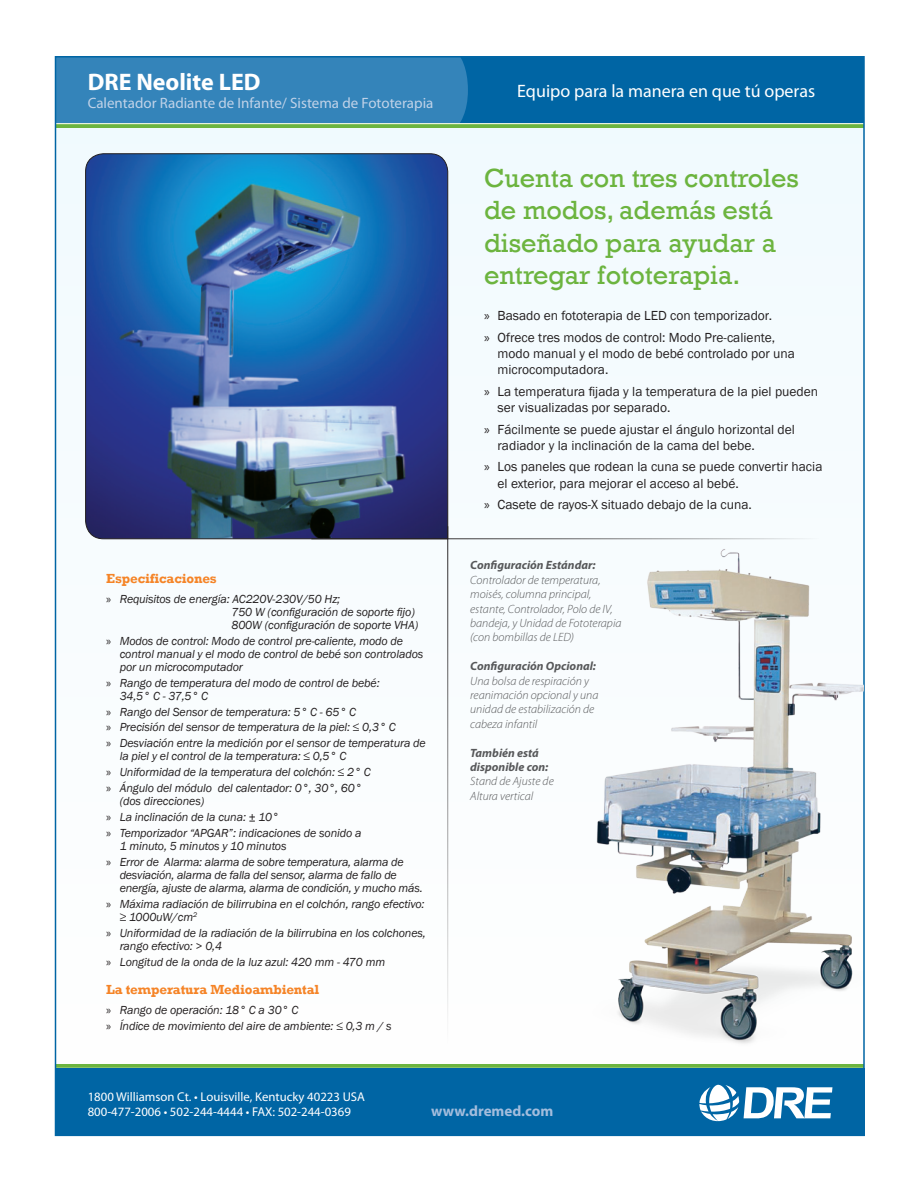
<style>
.page{position:relative;width:918px;height:1188px;background:#fff}
.page>*{position:absolute;margin:0;border:0;box-sizing:border-box;transform-origin:0 0}
.t1{font:27px/32.4px "Rockwell";color:#6cb43f}
.t2{font:700 24px "Myriad Pro";color:#fff}
.t3{font:18px "Myriad Pro";color:#fff}
.t4{font:15px "Myriad Pro";color:#c0d2e8}
.t5{font:700 15px "Myriad Pro";color:#a3bddd}
.t6{font:13.5px/16.2px "Franklin Gothic";color:#231f20}
.t7{font:700 13.5px "Rockwell";letter-spacing:-.01em;color:#f58427}
.t8{font:12.75px/15.3px "Myriad Pro";color:#fff}
.t9{font:italic 12px/13.2px "Franklin Gothic";letter-spacing:-.01em;color:#231f20}
.t10{font:italic 300 12px/14.4px "Myriad Pro";color:#57585a}
.t11{font:italic 700 12px "Myriad Pro";color:#57585a}
.s1{font-family:"Myriad Pro";font-style:normal}
.s2{font-family:"Myriad Pro"}
.s3{font-weight:700}
</style>
<div class="page">
<div style="left:55px;top:117px;width:809px;height:954px;background:#f8fcfe"></div>
<div style="left:468px;top:59px;width:394px;height:64px;background:#0065a4"></div>
<div style="left:58px;top:59px;width:410px;height:64px;background:#3484ba"></div>
<svg style="left:58px;top:124px;width:804px;height:4px;background:#72b746"></svg>
<hr style="left:56px;top:123px;width:808px;height:1px;background:#fff">
<svg style="left:58px;top:1064px;width:484px;height:4px;background:#73b849"></svg>
<hr style="left:55px;top:1068px;width:809px;height:1px;background:#fff">
<div style="left:58px;top:1069px;width:804px;height:64px;background:#0065a4"></div>
<svg style="left:696px;top:1087px;width:144px;height:42px"></svg>
<img style="left:85px;top:153px;width:364px;height:387px">
<hr style="left:447px;top:526px;width:1px;height:518px;background:#231f20">
<hr style="left:311px;top:538px;width:520px;height:1px;background:#231f20">
<img style="left:542px;top:538px;width:321px;height:549px">
<h2 class="t2" style="left:88px;top:66px;width:174px">DRE Neolite LED</h2>
<p class="t4" style="left:88px;top:94px;width:347px">Calentador Radiante de Infante/ Sistema de Fototerapia</p>
<p class="t7" style="left:106px;top:570px;width:112px">Especificaciones</p>
<p class="t9" style="left:231px;top:592px;width:188px;text-indent:-125px"><span class="s1">»</span> Requisitos de energía: AC220V-230V/50 Hz;<br>750 W (configuración de soporte fijo)<br>800W (configuración de soporte VHA)</p>
<p class="t9" style="left:120px;top:634px;width:305px;text-indent:-14px"><span class="s1">»</span> Modos de control: Modo de control pre-caliente, modo de control manual y el modo de control de bebé son controlados por un microcomputador</p>
<p class="t9" style="left:120px;top:676px;width:262px;text-indent:-14px"><span class="s1">»</span> Rango de temperatura del modo de control de bebé:<br>34,5° C - 37,5° C</p>
<p class="t9" style="left:106px;top:705px;width:251px"><span class="s1">»</span> Rango del Sensor de temperatura: 5° C - 65° C</p>
<p class="t9" style="left:106px;top:721px;width:291px"><span class="s1">»</span> Precisión del sensor de temperatura de la piel: ≤ 0,3° C</p>
<p class="t9" style="left:120px;top:737px;width:308px;text-indent:-14px"><span class="s1">»</span> Desviación entre la medición por el sensor de temperatura de la piel y el control de la temperatura: ≤ 0,5° C</p>
<p class="t9" style="left:106px;top:766px;width:266px"><span class="s1">»</span> Uniformidad de la temperatura del colchón: ≤ 2° C</p>
<p class="t9" style="left:120px;top:782px;width:244px;text-indent:-14px"><span class="s1">»</span> Ángulo del módulo del calentador: 0°, 30°, 60° (dos direcciones)</p>
<p class="t9" style="left:106px;top:811px;width:174px"><span class="s1">»</span> La inclinación de la cuna: ± 10°</p>
<p class="t9" style="left:120px;top:826px;width:243px;text-indent:-14px"><span class="s1">»</span> Temporizador “APGAR”: indicaciones de sonido a<br>1 minuto, 5 minutos y 10 minutos</p>
<p class="t9" style="left:120px;top:855px;width:304px;text-indent:-14px"><span class="s1">»</span> Error de Alarma: alarma de sobre temperatura, alarma de desviación, alarma de falla del sensor, alarma de fallo de energía, ajuste de alarma, alarma de condición, y mucho más.</p>
<p class="t9" style="left:120px;top:897px;width:306px;text-indent:-14px"><span class="s1">»</span> Máxima radiación de bilirrubina en el colchón, rango efectivo: ≥ 1000uW/cm<sup>2</sup></p>
<p class="t9" style="left:120px;top:926px;width:308px;text-indent:-14px"><span class="s1">»</span> Uniformidad de la radiación de la bilirrubina en los colchones, rango efectivo: &gt; 0,4</p>
<p class="t9" style="left:106px;top:955px;width:280px"><span class="s1">»</span> Longitud de la onda de la luz azul: 420 mm - 470 mm</p>
<p class="t7" style="left:106px;top:981px;width:215px">La temperatura Medioambiental</p>
<p class="t9" style="left:106px;top:1003px;width:194px"><span class="s1">»</span> Rango de operación: 18° C a 30° C</p>
<p class="t9" style="left:106px;top:1019px;width:287px"><span class="s1">»</span> Índice de movimiento del aire de ambiente: ≤ 0,3 m / s</p>
<h3 class="t3" style="left:517px;top:80px;width:300px">Equipo para la manera en que tú operas</h3>
<p class="t1" style="left:484px;top:162px;width:316px">Cuenta con tres controles de modos, además está diseñado para ayudar a entregar fototerapia.</p>
<p class="t6" style="left:484px;top:308px;width:290px"><span class="s2">»</span> Basado en fototerapia de LED con temporizador.</p>
<p class="t6" style="left:498px;top:330px;width:299px;text-indent:-14px"><span class="s2">»</span> Ofrece tres modos de control: Modo Pre-caliente, modo manual y el modo de bebé controlado por una microcomputadora.</p>
<p class="t6" style="left:498px;top:384px;width:322px;text-indent:-14px"><span class="s2">»</span> La temperatura fijada y la temperatura de la piel pueden ser visualizadas por separado.</p>
<p class="t6" style="left:498px;top:421px;width:299px;text-indent:-14px"><span class="s2">»</span> Fácilmente se puede ajustar el ángulo horizontal del radiador y la inclinación de la cama del bebe.</p>
<p class="t6" style="left:498px;top:459px;width:326px;text-indent:-14px"><span class="s2">»</span> Los paneles que rodean la cuna se puede convertir hacia el exterior, para mejorar el acceso al bebé.</p>
<p class="t6" style="left:484px;top:497px;width:270px"><span class="s2">»</span> Casete de rayos-X situado debajo de la cuna.</p>
<p class="t11" style="left:470px;top:558px;width:127px">Configuración Estándar:</p>
<p class="t10" style="left:470px;top:573px;width:153px">Controlador de temperatura, moisés, columna principal, estante, Controlador, Polo de IV, bandeja, y Unidad de Fototerapia (con bombillas de LED)</p>
<p class="t10" style="left:470px;top:659px;width:130px"><span class="s3">Configuración Opcional:<br></span>Una bolsa de respiración y reanimación opcional y una unidad de estabilización de cabeza infantil</p>
<p class="t10" style="left:470px;top:746px;width:85px"><span class="s3">También está disponible con:<br></span>Stand de Ajuste de<br>Altura vertical</p>
<p class="t8" style="left:88px;top:1089px;width:279px">1800 Williamson Ct. • Louisville, Kentucky 40223 USA<br>800-477-2006 • 502-244-4444 • FAX: 502-244-0369</p>
<p class="t5" style="left:431px;top:1101px;width:124px">www.dremed.com</p>
</div>
